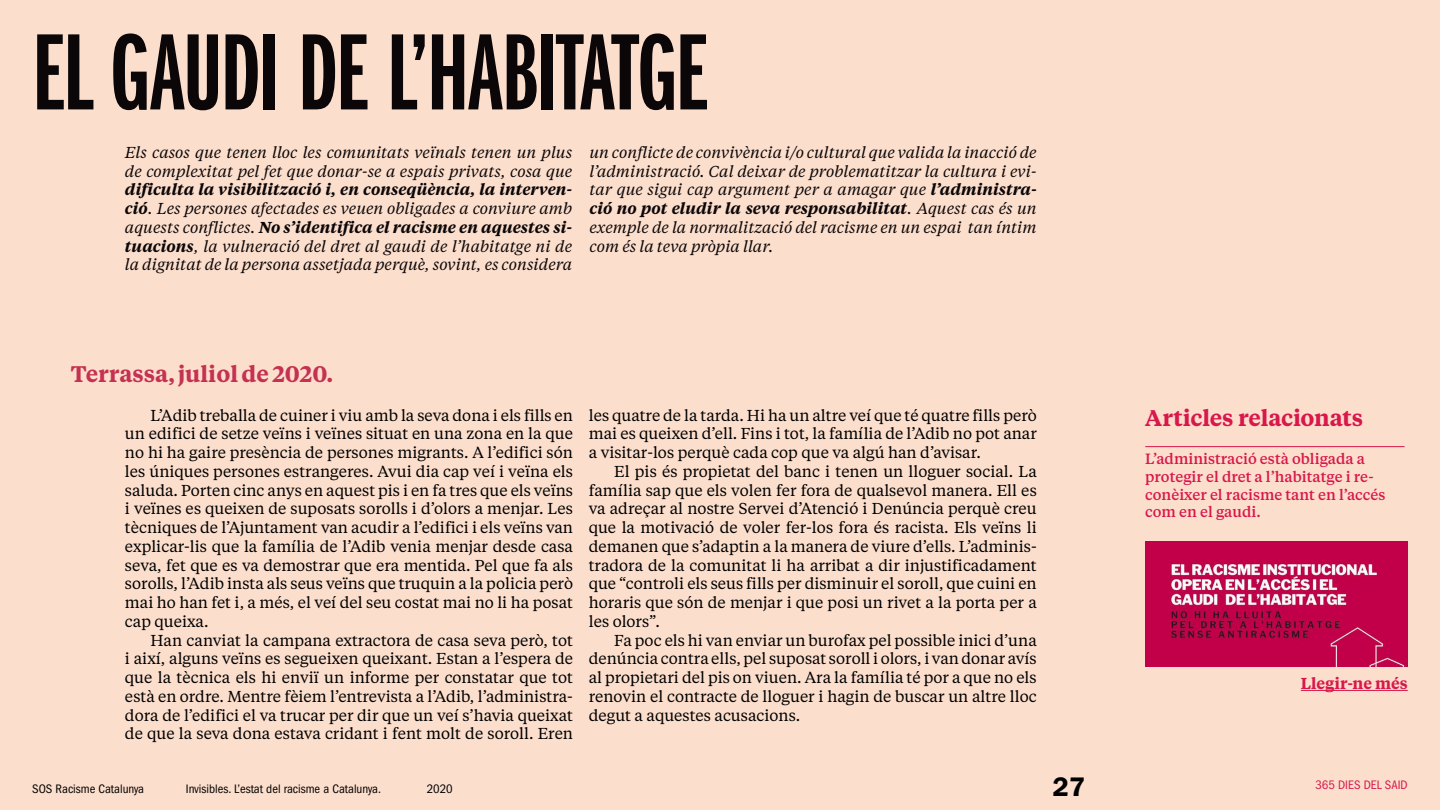
<style>
.page{position:relative;width:1440px;height:810px;background:#fcdecc}
.page>*{position:absolute;margin:0;border:0;box-sizing:border-box;transform-origin:0 0}
.t1{font:112.5px "ITC Franklin Gothic Std Dm X Cp";letter-spacing:-.015em;color:#0b0608}
.t2{font:600 27px "ITC Franklin Gothic Std";color:#000}
.t3{font:600 22.5px "Tiempos Text";color:#c53152}
.t4{font:600 22.5px "Tiempos Text";letter-spacing:-.01em;color:#d8174b}
.t5{font:15.75px/18.8px "Tiempos Text";color:#000;text-align:justify}
.t6{font:italic 15.75px/18.8px "Tiempos Text";color:#0b0608;text-align:justify}
.t7{font:600 15.75px "Tiempos Text";color:#d8174b}
.t8{font:500 14.77px/17.8px "Tiempos Text";color:#d8174b}
.t9{font:condensed 12.75px "ITC Franklin Gothic Std";color:#000}
.t10{font:condensed 12.75px "ITC Franklin Gothic Std";color:#d8174b}
.s1{font-weight:600}
</style>
<div class="page">
<hr style="left:1145px;top:446px;width:260px;height:1px;background:#d8174b">
<img style="left:1145px;top:541px;width:263px;height:125px">
<hr style="left:1301px;top:690px;width:107px;height:1px;background:#d8174b">
<h1 class="t1" style="left:32px;top:12px;width:677px">EL GAUDI DE L’HABITATGE</h1>
<p class="t6" style="left:125px;top:142px;width:449px">Els casos que tenen lloc les comunitats veïnals tenen un plus de complexitat pel fet que donar-se a espais privats, cosa que</p>
<p class="t6" style="left:125px;top:180px;width:449px"><span class="s1">dificulta la visibilització i, en conseqüència, la interven&shy;ció</span>. Les persones afectades es veuen obligades a conviure amb aquests conflictes. <span class="s1">No s’identifica el racisme en aquestes si&shy;tuacions</span>, la vulneració del dret al gaudi de l’habitatge ni de la dignitat de la persona assetjada perquè, sovint, es considera</p>
<p class="t6" style="left:589px;top:142px;width:449px">un conflicte de convivència i/o cultural que valida la inacció de l’administració. Cal deixar de problematitzar la cultura i evi&shy;tar que sigui cap argument per a amagar que <span class="s1">l’administra&shy;ció no pot eludir la seva responsabilitat</span>. Aquest cas és un exemple de la normalització del racisme en un espai tan íntim com és la teva pròpia llar.</p>
<h3 class="t3" style="left:71px;top:358px;width:264px">Terrassa, juliol de 2020.</h3>
<p class="t5" style="left:125px;top:405px;width:450px;text-indent:26px">L’Adib treballa de cuiner i viu amb la seva dona i els fills en un edifici de setze veïns i veïnes situat en una zona en la que no hi ha gaire presència de persones migrants. A l’edifici són les úniques persones estrangeres. Avui dia cap veí i veïna els saluda. Porten cinc anys en aquest pis i en fa tres que els veïns i veïnes es queixen de suposats sorolls i d’olors a menjar. Les tècniques de l’Ajuntament van acudir a l’edifici i els veïns van explicar-lis que la família de l’Adib venia menjar desde casa seva, fet que es va demostrar que era mentida. Pel que fa als sorolls, l’Adib insta als seus veïns que truquin a la policia però mai ho han fet i, a més, el veí del seu costat mai no li ha posat cap queixa.</p>
<p class="t5" style="left:125px;top:630px;width:450px;text-indent:26px">Han canviat la campana extractora de casa seva però, tot i així, alguns veïns es segueixen queixant. Estan a l’espera de que la tècnica els hi enviï un informe per constatar que tot està en ordre. Mentre fèiem l’entrevista a l’Adib, l’administra&shy;dora de l’edifici el va trucar per dir que un veí s’havia queixat de que la seva dona estava cridant i fent molt de soroll. Eren</p>
<p class="t5" style="left:589px;top:405px;width:450px">les quatre de la tarda. Hi ha un altre veí que té quatre fills però mai es queixen d’ell. Fins i tot, la família de l’Adib no pot anar a visitar-los perquè cada cop que va algú han d’avisar.</p>
<p class="t5" style="left:589px;top:461px;width:450px;text-indent:26px">El pis és propietat del banc i tenen un lloguer social. La família sap que els volen fer fora de qualsevol manera. Ell es va adreçar al nostre Servei d’Atenció i Denúncia perquè creu que la motivació de voler fer-los fora és racista. Els veïns li demanen que s’adaptin a la manera de viure d’ells. L’adminis&shy;tradora de la comunitat li ha arribat a dir injustificadament que “controli els seus fills per disminuir el soroll, que cuini en horaris que són de menjar i que posi un rivet a la porta per a les olors”.</p>
<p class="t5" style="left:589px;top:630px;width:450px;text-indent:26px">Fa poc els hi van enviar un burofax pel possible inici d’una denúncia contra ells, pel suposat soroll i olors, i van donar avís al propietari del pis on viuen. Ara la família té por a que no els renovin el contracte de lloguer i hagin de buscar un altre lloc degut a aquestes acusacions.</p>
<h3 class="t4" style="left:1145px;top:402px;width:220px">Articles relacionats</h3>
<p class="t8" style="left:1145px;top:449px;width:242px">L’administració està obligada a protegir el dret a l’habitatge i re&shy;conèixer el racisme tant en l’accés com en el gaudi.</p>
<p class="t7" style="left:1301px;top:672px;width:108px">Llegir-ne més</p>
<p class="t9" style="left:32px;top:781px;width:113px">SOS Racisme Catalunya</p>
<p class="t9" style="left:186px;top:781px;width:197px">Invisibles. L’estat del racisme a Catalunya.</p>
<p class="t9" style="left:427px;top:781px;width:28px">2020</p>
<h2 class="t2" style="left:1052px;top:770px;width:34px">27</h2>
<p class="t10" style="left:1315px;top:778px;width:94px">365 DIES DEL SAID</p>
</div>
